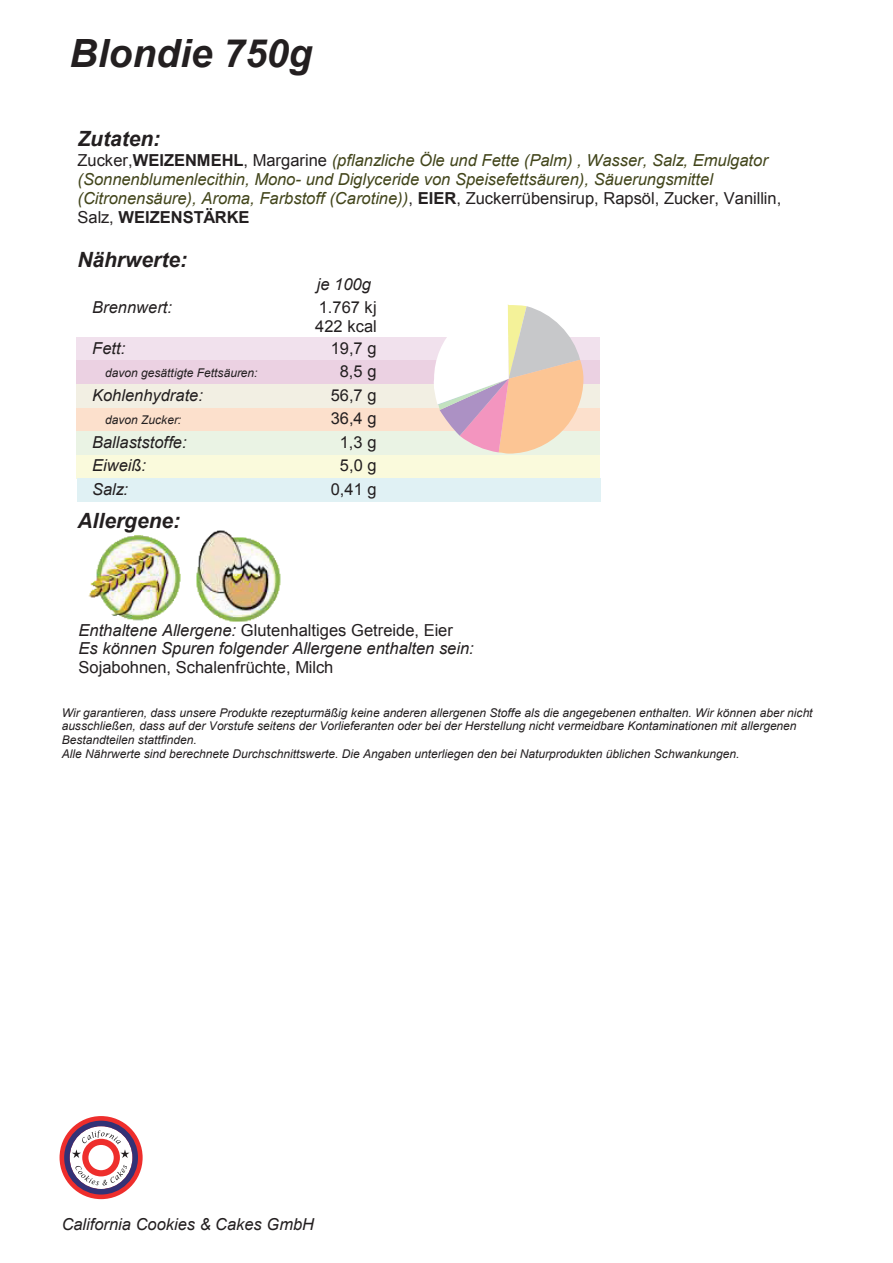
<style>
.page{position:relative;width:893px;height:1263px;background:#fff}
.page>*{position:absolute;margin:0;border:0;box-sizing:border-box;transform-origin:0 0}
.t1{font:italic 700 39px "Arial";color:#231f20}
.t2{font:italic 700 21px "Arial";color:#231f20}
.t3{font:italic 16.5px/19px "Arial";color:#42451b}
.t4{font:italic 16.5px/23.7px "Arial";color:#231f20}
.t5{font:16.5px/23.5px "Arial";color:#231f20;text-align:center}
.t6{font:italic 12px/13.6px "Arial";letter-spacing:-.005em;color:#231f20}
.s1{font-style:normal;color:#231f20}
.s2{font-weight:700;font-style:normal;color:#231f20}
.s3{font-size:16.5px;color:#ebd1e2}
.s4{font-size:16.5px;color:#fce0cc}
.s5{font-style:normal}
</style>
<div class="page">
<svg style="left:60px;top:1116px;width:83px;height:83px"></svg>
<img style="left:197px;top:530px;width:84px;height:92px">
<div style="left:76px;top:455px;width:524px;height:23px;background:#fafadc"></div>
<div style="left:76px;top:431px;width:524px;height:24px;background:#eaf3e4"></div>
<div style="left:76px;top:407px;width:524px;height:24px;background:#fce0cc"></div>
<div style="left:76px;top:337px;width:524px;height:24px;background:#f1e1ed"></div>
<div style="left:76px;top:360px;width:524px;height:24px;background:#ebd1e2"></div>
<div style="left:76px;top:384px;width:524px;height:24px;background:#f2efe3"></div>
<div style="left:77px;top:478px;width:524px;height:24px;background:#e0f1f4"></div>
<img style="left:88px;top:535px;width:109px;height:86px">
<svg style="left:434px;top:304px;width:149px;height:150px"></svg>
<h1 class="t1" style="left:70px;top:28px;width:244px">Blondie 750g</h1>
<h2 class="t2" style="left:77px;top:125px;width:84px">Zutaten:</h2>
<p class="t3" style="left:77px;top:151px;width:705px"><span class="s1">Zucker,</span><span class="s2">WEIZENMEHL</span><span class="s1">, Margarine</span> (pflanzliche Öle und Fette (Palm) , Wasser, Salz, Emulgator (Sonnenblumenlecithin, Mono- und Diglyceride von Speisefettsäuren), Säuerungsmittel (Citronensäure), Aroma, Farbstoff (Carotine))<span class="s1">,</span> <span class="s2">EIER</span><span class="s1">, Zuckerrübensirup, Rapsöl, Zucker, Vanillin, Salz,</span> <span class="s2">WEIZENSTÄRKE</span></p>
<h2 class="t2" style="left:77px;top:246px;width:111px">Nährwerte:</h2>
<h3 class="t4" style="left:317px;top:272px;width:56px">je 100g</h3>
<h3 class="t4" style="left:92px;top:295px;width:81px">Brennwert:</h3>
<h3 class="t5" style="left:315px;top:298px;width:63px;line-height:19px;text-align:left">1.767 kj<br>422 kcal</h3>
<h3 class="t4" style="left:92px;top:336px;width:35px">Fett:</h3>
<h3 class="t5" style="left:331px;top:336px;width:47px">19,7 g</h3>
<p class="t6" style="left:105px;top:366px;width:159px">davon gesättigte Fettsäuren:<span class="s3">.</span></p>
<h3 class="t4" style="left:92px;top:383px;width:112px">Kohlenhydrate:</h3>
<h3 class="t4" style="left:92px;top:430px;width:96px">Ballaststoffe:<br>Eiweiß:<br>Salz:</h3>
<h2 class="t2" style="left:77px;top:507px;width:104px">Allergene:</h2>
<p class="t6" style="left:105px;top:413px;width:82px">davon Zucker:<span class="s4">.</span></p>
<h3 class="t5" style="left:331px;top:360px;width:47px">8,5 g<br>56,7 g</h3>
<h3 class="t5" style="left:331px;top:407px;width:47px">36,4 g<br>1,3 g</h3>
<h3 class="t5" style="left:340px;top:454px;width:38px">5,0 g</h3>
<h3 class="t5" style="left:331px;top:478px;width:47px">0,41 g</h3>
<h3 class="t4" style="left:79px;top:621px;width:397px;line-height:18.6px">Enthaltene Allergene: <span class="s5">Glutenhaltiges Getreide, Eier<br></span>Es können Spuren folgender Allergene enthalten sein:</h3>
<h3 class="t5" style="left:79px;top:655px;width:256px">Sojabohnen, Schalenfrüchte, Milch</h3>
<p class="t6" style="left:62px;top:706px;width:752px">Wir garantieren, dass unsere Produkte rezepturmäßig keine anderen allergenen Stoffe als die angegebenen enthalten. Wir können aber nicht ausschließen, dass auf der Vorstufe seitens der Vorlieferanten oder bei der Herstellung nicht vermeidbare Kontaminationen mit allergenen Bestandteilen stattfinden.<br>Alle Nährwerte sind berechnete Durchschnittswerte. Die Angaben unterliegen den bei Naturprodukten üblichen Schwankungen.</p>
<h3 class="t4" style="left:62px;top:1212px;width:254px">California Cookies &amp; Cakes GmbH</h3>
</div>
